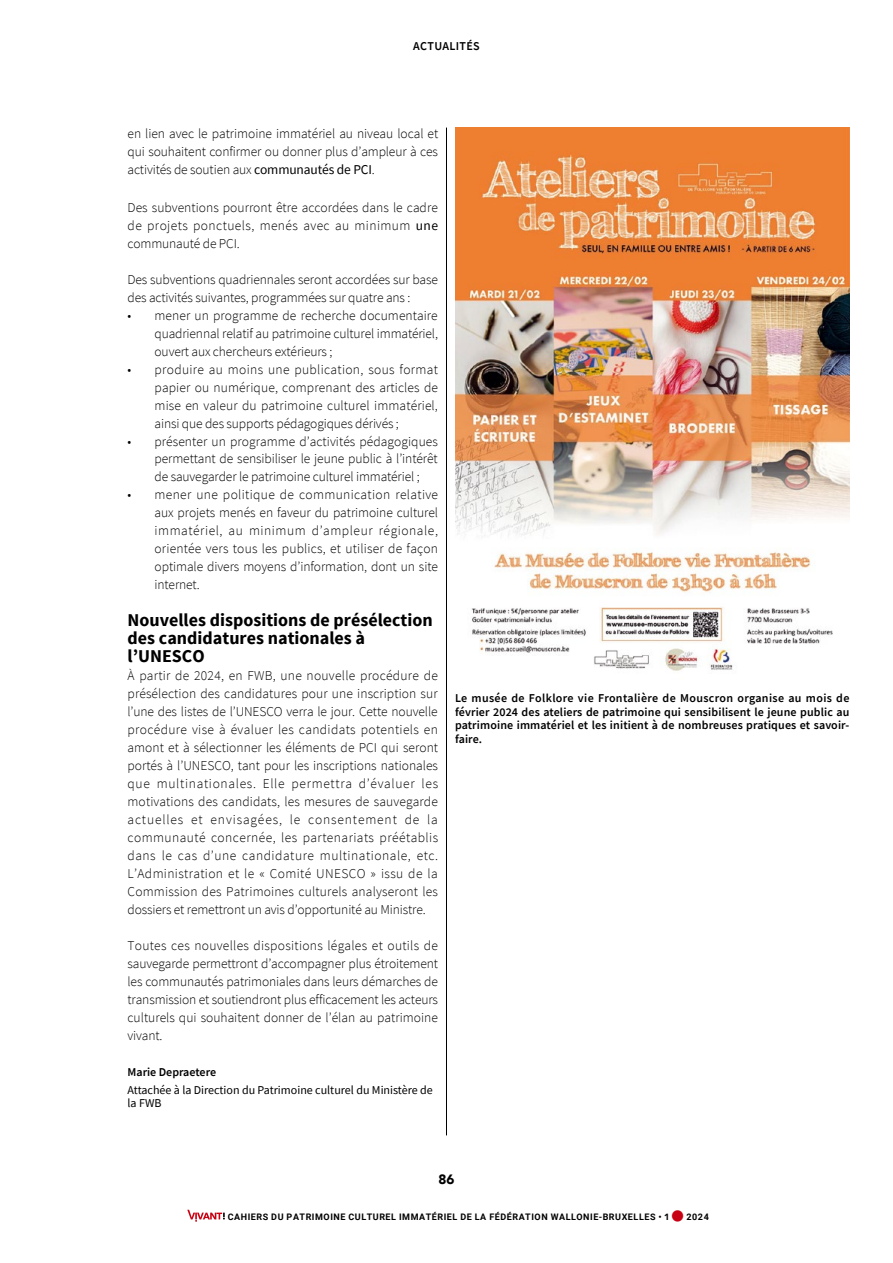
<style>
.page{position:relative;width:893px;height:1263px;background:#fff}
.page>*{position:absolute;margin:0;border:0;box-sizing:border-box;transform-origin:0 0}
.t1{font:700 18px/18px "Source Sans Pro";color:#000}
.t2{font:300 13.5px/18px "Source Sans Pro";letter-spacing:-.01em;color:#000;text-align:justify}
.t3{font:900 13.5px "Avenir";color:#000}
.t4{font:600 12px/13.5px "Source Sans Pro";letter-spacing:.01em;color:#000;text-align:justify}
.t5{font:12px/13.5px "Source Sans Pro";color:#000}
.t6{font:700 9px "Roboto";letter-spacing:.06em;color:#000}
.s1{font-weight:400}
.s2{font-family:"Avenir";font-weight:900}
.s3{font-family:"Avenir";font-weight:900;font-size:31.5px;color:#c80013}
</style>
<div class="page">
<svg style="left:187px;top:1210px;width:38px;height:12px"></svg>
<hr style="left:446px;top:128px;width:1px;height:1007px;background:#000">
<img style="left:455px;top:128px;width:394px;height:543px">
<p class="t4" style="left:413px;top:40px;width:68px">ACTUALITÉS</p>
<p class="t2" style="left:128px;top:124px;width:312px">en lien avec le patrimoine immatériel au niveau local et qui souhaitent confirmer ou donner plus d’ampleur à ces activités de soutien aux <span class="s1">communautés de PCI</span>.</p>
<p class="t2" style="left:128px;top:198px;width:312px">Des subventions pourront être accordées dans le cadre de projets ponctuels, menés avec au minimum <span class="s1">une </span>communauté de PCI.</p>
<p class="t2" style="left:128px;top:270px;width:312px">Des subventions quadriennales seront accordées sur base des activités suivantes, programmées sur quatre ans :</p>
<p class="t2" style="left:155px;top:306px;width:285px;text-indent:-27px">• mener un programme de recherche documentaire quadriennal relatif au patrimoine culturel immatériel, ouvert aux chercheurs extérieurs ;</p>
<p class="t2" style="left:155px;top:360px;width:285px;text-indent:-27px">• produire au moins une publication, sous format papier ou numérique, comprenant des articles de mise en valeur du patrimoine culturel immatériel, ainsi que des supports pédagogiques dérivés ;</p>
<p class="t2" style="left:155px;top:432px;width:285px;text-indent:-27px">• présenter un programme d’activités pédagogiques permettant de sensibiliser le jeune public à l’intérêt de sauvegarder le patrimoine culturel immatériel ;</p>
<p class="t2" style="left:155px;top:486px;width:285px;text-indent:-27px">• mener une politique de communication relative aux projets menés en faveur du patrimoine culturel immatériel, au minimum d’ampleur régionale, orientée vers tous les publics, et utiliser de façon optimale divers moyens d’information, dont un site internet.</p>
<h1 class="t1" style="left:128px;top:611px;width:307px">Nouvelles dispositions de présélection des candidatures nationales à l’UNESCO</h1>
<p class="t2" style="left:128px;top:666px;width:312px">À partir de 2024, en FWB, une nouvelle procédure de présélection des candidatures pour une inscription sur l’une des listes de l’UNESCO verra le jour. Cette nouvelle procédure vise à évaluer les candidats potentiels en amont et à sélectionner les éléments de PCI qui seront portés à l’UNESCO, tant pour les inscriptions nationales que multinationales. Elle permettra d’évaluer les motivations des candidats, les mesures de sauvegarde actuelles et envisagées, le consentement de la communauté concernée, les partenariats préétablis dans le cas d’une candidature multinationale, etc.<br>L’Administration et le « Comité UNESCO » issu de la Commission des Patrimoines culturels analyseront les dossiers et remettront un avis d’opportunité au Ministre.</p>
<p class="t2" style="left:128px;top:936px;width:312px">Toutes ces nouvelles dispositions légales et outils de sauvegarde permettront d’accompagner plus étroitement les communautés patrimoniales dans leurs démarches de transmission et soutiendront plus efficacement les acteurs culturels qui souhaitent donner de l’élan au patrimoine vivant.</p>
<p class="t4" style="left:128px;top:1065px;width:90px">Marie Depraetere</p>
<p class="t5" style="left:128px;top:1083px;width:307px">Attachée à la Direction du Patrimoine culturel du Ministère de la FWB</p>
<p class="t4" style="left:455px;top:691px;width:396px">Le musée de Folklore vie Frontalière de Mouscron organise au mois de février 2024 des ateliers de patrimoine qui sensibilisent le jeune public au patrimoine immatériel et les initient à de nombreuses pratiques et savoir&shy;faire.</p>
<p class="t3" style="left:438px;top:1167px;width:17px">86</p>
<p class="t6" style="left:228px;top:1210px;width:482px">CAHIERS DU PATRIMOINE CULTUREL IMMATÉRIEL DE LA FÉDÉRATION WALLONIE-BRUXELLES • <span class="s2">1</span><span class="s3">•</span>2024</p>
</div>
